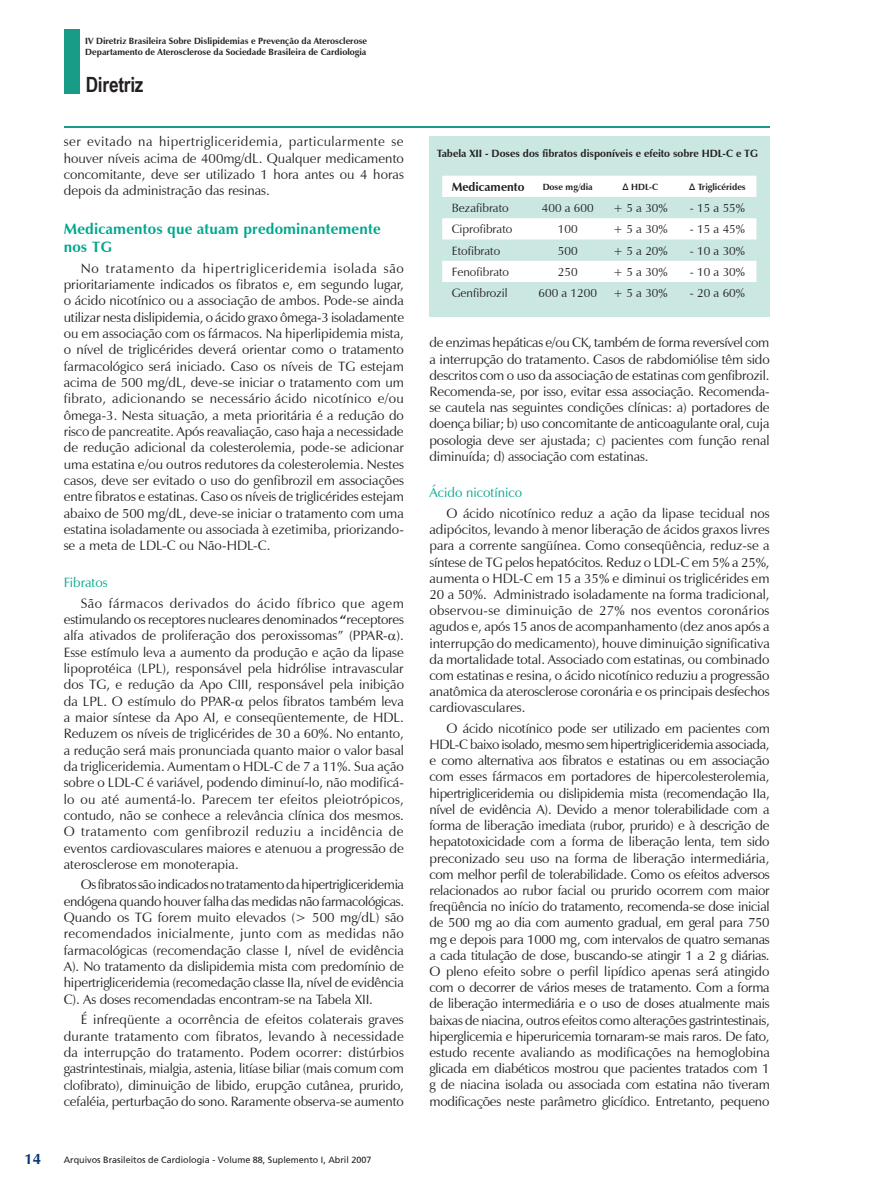
<style>
.page{position:relative;width:893px;height:1191px;background:#fff}
.page>*{position:absolute;margin:0;border:0;box-sizing:border-box;transform-origin:0 0}
.t1{font:700 21px "Arial Narrow";letter-spacing:-.01em;color:#231f20}
.t2{font:700 15px/18.1px "Zapf Humanist 601 BT";letter-spacing:.01em;color:#00a78e}
.t3{font:700 15px "Zapf Humanist 601 BT";color:#013775}
.t4{font:13.5px/16.4px "Zapf Humanist 601 BT";letter-spacing:-.01em;color:#231f20;text-align:justify}
.t5{font:13.5px "Zapf Humanist 601 BT";color:#00a78e}
.t6{font:12px "Zapf Humanist 601 BT";color:#231f20}
.t7{font:700 12px "Zapf Humanist 601 BT";color:#231f20}
.t8{font:700 10.5px "Zapf Humanist 601 BT";color:#231f20}
.t9{font:700 9px/10.8px "Zapf Humanist 601 BT";color:#231f20}
.t10{font:9px "Frutiger";color:#231f20}
.s1{font-weight:700}
</style>
<div class="page">
<hr style="left:64px;top:126px;width:706px;height:2px;background:#189c88">
<div style="left:64px;top:29px;width:16px;height:65px;background:#189c88"></div>
<div style="left:429px;top:136px;width:341px;height:180px;background:#cae7e2"></div>
<svg style="left:442px;top:176px;width:314px;height:106px"></svg>
<p class="t3" style="left:25px;top:1149px;width:17px">14</p>
<p class="t9" style="left:85px;top:36px;width:283px">IV Diretriz Brasileira Sobre Dislipidemias e Prevenção da Aterosclerose<br>Departamento de Aterosclerose da Sociedade Brasileira de Cardiologia</p>
<h1 class="t1" style="left:86px;top:68px;width:59px">Diretriz</h1>
<p class="t4" style="left:64px;top:133px;width:342px">ser evitado na hipertrigliceridemia, particularmente se houver níveis acima de 400mg/dL. Qualquer medicamento concomitante, deve ser utilizado 1 hora antes ou 4 horas depois da administração das resinas.</p>
<p class="t2" style="left:64px;top:220px;width:318px">Medicamentos que atuam predominantemente nos TG</p>
<p class="t4" style="left:64px;top:260px;width:342px;text-indent:17px">No tratamento da hipertrigliceridemia isolada são prioritariamente indicados os fibratos e, em segundo lugar, o ácido nicotínico ou a associação de ambos. Pode-se ainda utilizar nesta dislipidemia, o ácido graxo ômega-3 isoladamente ou em associação com os fármacos. Na hiperlipidemia mista, o nível de triglicérides deverá orientar como o tratamento farmacológico será iniciado. Caso os níveis de TG estejam acima de 500 mg/dL, deve-se iniciar o tratamento com um fibrato, adicionando se necessário ácido nicotínico e/ou ômega-3. Nesta situação, a meta prioritária é a redução do risco de pancreatite. Após reavaliação, caso haja a necessidade de redução adicional da colesterolemia, pode-se adicionar uma estatina e/ou outros redutores da colesterolemia. Nestes casos, deve ser evitado o uso do genfibrozil em associações entre fibratos e estatinas. Caso os níveis de triglicérides estejam abaixo de 500 mg/dL, deve-se iniciar o tratamento com uma estatina isoladamente ou associada à ezetimiba, priorizando&shy;se a meta de LDL-C ou Não-HDL-C.</p>
<p class="t5" style="left:64px;top:574px;width:45px">Fibratos</p>
<p class="t4" style="left:64px;top:595px;width:342px;text-indent:17px">São fármacos derivados do ácido fíbrico que agem estimulando os receptores nucleares denominados <span class="s1">“</span>receptores alfa ativados de proliferação dos peroxissomas” (PPAR- ).<br>Esse estímulo leva a aumento da produção e ação da lipase lipoprotéica (LPL), responsável pela hidrólise intravascular dos TG, e redução da Apo CIII, responsável pela inibição da LPL. O estímulo do PPAR- pelos fibratos também leva a maior síntese da Apo AI, e conseqüentemente, de HDL.<br>Reduzem os níveis de triglicérides de 30 a 60%. No entanto, a redução será mais pronunciada quanto maior o valor basal da trigliceridemia. Aumentam o HDL-C de 7 a 11%. Sua ação sobre o LDL-C é variável, podendo diminuí-lo, não modificá&shy;lo ou até aumentá-lo. Parecem ter efeitos pleiotrópicos, contudo, não se conhece a relevância clínica dos mesmos.<br>O tratamento com genfibrozil reduziu a incidência de eventos cardiovasculares maiores e atenuou a progressão de aterosclerose em monoterapia.</p>
<p class="t4" style="left:64px;top:876px;width:342px;text-indent:17px">Os fibratos são indicados no tratamento da hipertrigliceridemia endógena quando houver falha das medidas não farmacológicas.<br>Quando os TG forem muito elevados (&gt; 500 mg/dL) são recomendados inicialmente, junto com as medidas não farmacológicas (recomendação classe I, nível de evidência A). No tratamento da dislipidemia mista com predomínio de hipertrigliceridemia (recomedação classe IIa, nível de evidência C). As doses recomendadas encontram-se na Tabela XII.</p>
<p class="t4" style="left:64px;top:1011px;width:342px;text-indent:17px">É infreqüente a ocorrência de efeitos colaterais graves durante tratamento com fibratos, levando à necessidade da interrupção do tratamento. Podem ocorrer: distúrbios gastrintestinais, mialgia, astenia, litíase biliar (mais comum com clofibrato), diminuição de libido, erupção cutânea, prurido, cefaléia, perturbação do sono. Raramente observa-se aumento</p>
<p class="t10" style="left:64px;top:1154px;width:309px">Arquivos Brasileitos de Cardiologia - Volume 88, Suplemento I, Abril 2007</p>
<p class="t8" style="left:437px;top:147px;width:323px">Tabela XII - Doses dos fibratos disponíveis e efeito sobre HDL-C e TG</p>
<p class="t7" style="left:452px;top:179px;width:74px">Medicamento</p>
<p class="t9" style="left:543px;top:181px;width:52px">Dose mg/dia</p>
<p class="t9" style="left:623px;top:181px;width:37px">Δ HDL-C</p>
<p class="t9" style="left:689px;top:181px;width:58px">Δ Triglicérides</p>
<p class="t6" style="left:452px;top:201px;width:58px">Bezafibrato</p>
<p class="t6" style="left:542px;top:201px;width:53px">400 a 600</p>
<p class="t6" style="left:613px;top:201px;width:56px">+ 5 a 30%</p>
<p class="t6" style="left:690px;top:201px;width:57px">- 15 a 55%</p>
<p class="t6" style="left:452px;top:222px;width:62px">Ciprofibrato</p>
<p class="t6" style="left:558px;top:222px;width:21px">100</p>
<p class="t6" style="left:613px;top:222px;width:56px">+ 5 a 30%</p>
<p class="t6" style="left:690px;top:222px;width:57px">- 15 a 45%</p>
<p class="t6" style="left:452px;top:243px;width:50px">Etofibrato</p>
<p class="t6" style="left:558px;top:243px;width:21px">500</p>
<p class="t6" style="left:613px;top:243px;width:56px">+ 5 a 20%</p>
<p class="t6" style="left:690px;top:243px;width:57px">- 10 a 30%</p>
<p class="t6" style="left:452px;top:264px;width:59px">Fenofibrato</p>
<p class="t6" style="left:558px;top:264px;width:21px">250</p>
<p class="t6" style="left:613px;top:264px;width:56px">+ 5 a 30%</p>
<p class="t6" style="left:690px;top:264px;width:57px">- 10 a 30%</p>
<p class="t6" style="left:452px;top:286px;width:57px">Genfibrozil</p>
<p class="t6" style="left:538px;top:286px;width:60px">600 a 1200</p>
<p class="t6" style="left:613px;top:286px;width:56px">+ 5 a 30%</p>
<p class="t6" style="left:690px;top:286px;width:57px">- 20 a 60%</p>
<p class="t4" style="left:429px;top:334px;width:342px">de enzimas hepáticas e/ou CK, também de forma reversível com a interrupção do tratamento. Casos de rabdomiólise têm sido descritos com o uso da associação de estatinas com genfibrozil.<br>Recomenda-se, por isso, evitar essa associação. Recomenda&shy;se cautela nas seguintes condições clínicas: a) portadores de doença biliar; b) uso concomitante de anticoagulante oral, cuja posologia deve ser ajustada; c) pacientes com função renal diminuída; d) associação com estatinas.</p>
<p class="t5" style="left:429px;top:484px;width:94px">Ácido nicotínico</p>
<p class="t4" style="left:429px;top:505px;width:342px;text-indent:17px">O ácido nicotínico reduz a ação da lipase tecidual nos adipócitos, levando à menor liberação de ácidos graxos livres para a corrente sangüínea. Como conseqüência, reduz-se a síntese de TG pelos hepatócitos. Reduz o LDL-C em 5% a 25%, aumenta o HDL-C em 15 a 35% e diminui os triglicérides em 20 a 50%. Administrado isoladamente na forma tradicional, observou-se diminuição de 27% nos eventos coronários agudos e, após 15 anos de acompanhamento (dez anos após a interrupção do medicamento), houve diminuição significativa da mortalidade total. Associado com estatinas, ou combinado com estatinas e resina, o ácido nicotínico reduziu a progressão anatômica da aterosclerose coronária e os principais desfechos cardiovasculares.</p>
<p class="t4" style="left:429px;top:720px;width:342px;text-indent:17px">O ácido nicotínico pode ser utilizado em pacientes com HDL-C baixo isolado, mesmo sem hipertrigliceridemia associada, e como alternativa aos fibratos e estatinas ou em associação com esses fármacos em portadores de hipercolesterolemia, hipertrigliceridemia ou dislipidemia mista (recomendação IIa, nível de evidência A). Devido a menor tolerabilidade com a forma de liberação imediata (rubor, prurido) e à descrição de hepatotoxicidade com a forma de liberação lenta, tem sido preconizado seu uso na forma de liberação intermediária, com melhor perfil de tolerabilidade. Como os efeitos adversos relacionados ao rubor facial ou prurido ocorrem com maior freqüência no início do tratamento, recomenda-se dose inicial de 500 mg ao dia com aumento gradual, em geral para 750 mg e depois para 1000 mg, com intervalos de quatro semanas a cada titulação de dose, buscando-se atingir 1 a 2 g diárias.<br>O pleno efeito sobre o perfil lipídico apenas será atingido com o decorrer de vários meses de tratamento. Com a forma de liberação intermediária e o uso de doses atualmente mais baixas de niacina, outros efeitos como alterações gastrintestinais, hiperglicemia e hiperuricemia tornaram-se mais raros. De fato, estudo recente avaliando as modificações na hemoglobina glicada em diabéticos mostrou que pacientes tratados com 1 g de niacina isolada ou associada com estatina não tiveram modificações neste parâmetro glicídico. Entretanto, pequeno</p>
</div>
